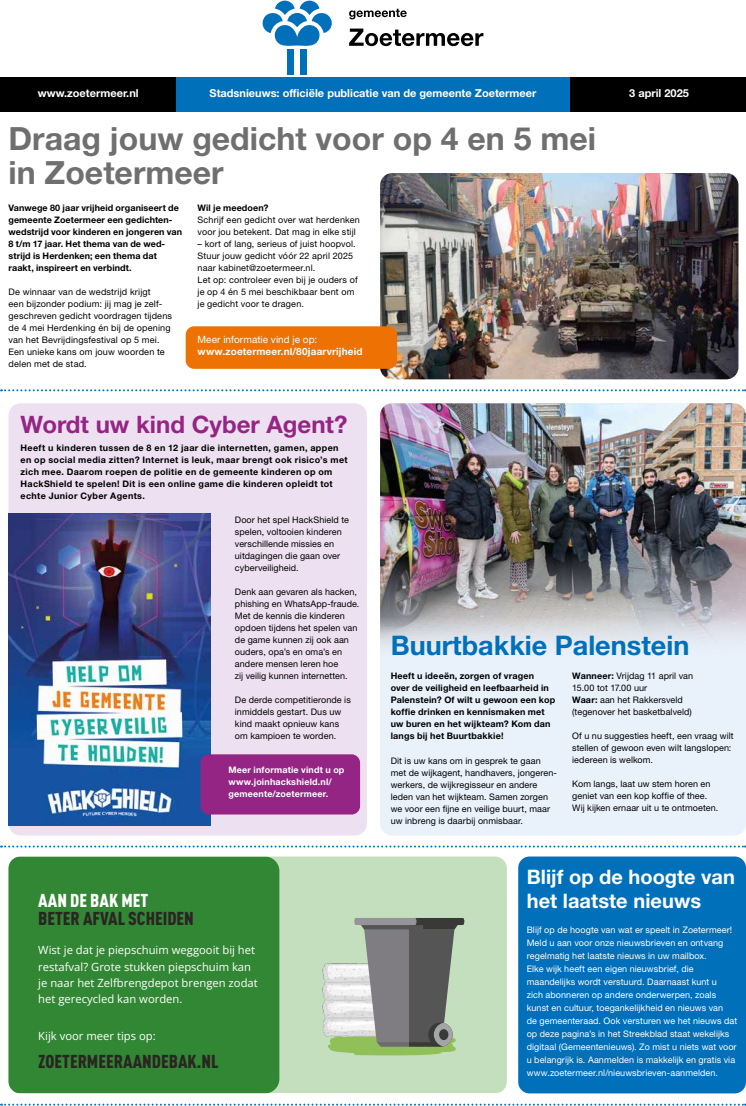
<style>
.page{position:relative;width:746px;height:1106px;background:#fff}
.page>*{position:absolute;margin:0;border:0;box-sizing:border-box;transform-origin:0 0}
.t1{font:700 32px/34px "Helvetica Neue LT Std";color:#706f6f}
.t2{font:700 27px "Helvetica Neue LT Std";color:#0070ba}
.t3{font:700 24px "Helvetica Neue LT Std";color:#952584}
.t4{font:700 20px/24px "Helvetica Neue LT Std";color:#fff}
.t5{font:900 18.4px "DIN Cond";color:#2a2522}
.t6{font:900 18.4px "DIN Cond";color:#fff}
.t7{font:11.3px/16.4px "Open Sans";color:#fff}
.t8{font:700 11px "Helvetica Neue LT Std";color:#fff}
.t9{font:700 10px "Helvetica Neue LT Std";letter-spacing:.015em;color:#fff}
.t10{font:10px "Helvetica Neue LT Std";letter-spacing:.005em;color:#fff}
.t11{font:9px/12px "Helvetica Neue LT Std";letter-spacing:.01em;color:#000}
.t12{font:9px/13px "Helvetica Neue LT Std";letter-spacing:.01em;color:#fff}
.t13{font:700 9px/12px "Helvetica Neue LT Std";letter-spacing:.02em;color:#000}
.t14{font:700 9px/12px "Helvetica Neue LT Std";letter-spacing:.04em;color:#000}
.t15{font:700 9px/12px "Helvetica Neue LT Std";letter-spacing:.02em;color:#fff}
.s1{font-weight:700}
</style>
<div class="page">
<div style="left:518px;top:856px;width:228px;height:237px;background:#0070ba;border-radius:11px"></div>
<img style="left:380px;top:173px;width:358px;height:206px">
<div style="left:9px;top:403px;width:358px;height:432px;background:#ede0f0;border-radius:12px"></div>
<div style="left:570px;top:77px;width:176px;height:34px;background:#000"></div>
<div style="left:176px;top:77px;width:394px;height:34px;background:#0070ba"></div>
<div style="left:0;top:77px;width:176px;height:34px;background:#000"></div>
<svg style="left:1px;top:1103px;width:745px;height:2px"></svg>
<svg style="left:1px;top:389px;width:745px;height:2px"></svg>
<svg style="left:1px;top:845px;width:745px;height:2px"></svg>
<svg style="left:349px;top:29px;width:134px;height:17px"></svg>
<svg style="left:349px;top:9px;width:58px;height:10px"></svg>
<svg style="left:262px;top:1px;width:70px;height:45px"></svg>
<div style="left:288px;top:49px;width:6px;height:25px;background:#0070ba"></div>
<div style="left:300px;top:49px;width:6px;height:25px;background:#0070ba"></div>
<div style="left:186px;top:326px;width:211px;height:43px;background:#ee7203;border-radius:9px"></div>
<div style="left:279px;top:856px;width:228px;height:237px;background:#c4dfbe"></div>
<div style="left:9px;top:856px;width:270px;height:237px;background:#328734"></div>
<svg style="left:297px;top:918px;width:167px;height:138px"></svg>
<img style="left:9px;top:513px;width:201px;height:312px">
<div style="left:200px;top:754px;width:160px;height:60px;background:#952584;border-radius:9px"></div>
<div style="left:380px;top:403px;width:366px;height:432px;background:#ecedf8;border-radius:12px"></div>
<img style="left:380px;top:403px;width:366px;height:242px">
<p class="t8" style="left:38px;top:86px;width:102px">www.zoetermeer.nl</p>
<p class="t8" style="left:209px;top:86px;width:328px">Stadsnieuws: officiële publicatie van de gemeente Zoetermeer</p>
<p class="t8" style="left:629px;top:86px;width:61px">3 april 2025</p>
<h1 class="t1" style="left:9px;top:121px;width:589px">Draag jouw gedicht voor op 4 en 5 mei in Zoetermeer</h1>
<p class="t13" style="left:9px;top:202px;width:175px">Vanwege 80 jaar vrijheid organiseert de gemeente Zoetermeer een gedichten&shy;wedstrijd voor kinderen en jongeren van 8 t/m 17 jaar. Het thema van de wed&shy;strijd is Herdenken; een thema dat raakt, inspireert en verbindt.</p>
<p class="t11" style="left:9px;top:286px;width:165px">De winnaar van de wedstrijd krijgt<br>een bijzonder podium: jij mag je zelf&shy;geschreven gedicht voordragen tijdens de 4 mei Herdenking én bij de opening van het Bevrijdingsfestival op 5 mei.<br>Een unieke kans om jouw woorden te delen met de stad.</p>
<p class="t13" style="left:197px;top:202px;width:72px">Wil je meedoen?</p>
<p class="t11" style="left:197px;top:214px;width:164px">Schrijf een gedicht over wat herdenken voor jou betekent. Dat mag in elke stijl</p>
<p class="t11" style="left:197px;top:238px;width:162px">– kort of lang, serieus of juist hoopvol.<br>Stuur jouw gedicht vóór 22 april 2025 naar kabinet@zoetermeer.nl.<br>Let op: controleer even bij je ouders of je op 4 én 5 mei beschikbaar bent om je gedicht voor te dragen.</p>
<p class="t10" style="left:197px;top:334px;width:121px">Meer informatie vind je op:</p>
<p class="t9" style="left:197px;top:345px;width:167px">www.zoetermeer.nl/80jaarvrijheid</p>
<h3 class="t3" style="left:21px;top:409px;width:328px">Wordt uw kind Cyber Agent?</h3>
<p class="t14" style="left:21px;top:442px;width:328px">Heeft u kinderen tussen de 8 en 12 jaar die internetten, gamen, appen en op social media zitten? Internet is leuk, maar brengt ook risico’s met zich mee. Daarom roepen de politie en de gemeente kinderen op om HackShield te spelen! Dit is een online game die kinderen opleidt tot echte Junior Cyber Agents.</p>
<p class="t11" style="left:235px;top:514px;width:115px">Door het spel HackShield te spelen, voltooien kinderen verschillende missies en uitdagingen die gaan over cyberveiligheid.</p>
<p class="t11" style="left:235px;top:586px;width:126px">Denk aan gevaren als hacken, phishing en WhatsApp-fraude.<br>Met de kennis die kinderen opdoen tijdens het spelen van de game kunnen zij ook aan ouders, opa’s en oma’s en andere mensen leren hoe<br>zij veilig kunnen internetten.</p>
<p class="t11" style="left:235px;top:694px;width:117px">De derde competitieronde is inmiddels gestart. Dus uw kind maakt opnieuw kans om kampioen te worden.</p>
<p class="t15" style="left:228px;top:764px;width:117px">Meer informatie vindt u op www.joinhackshield.nl/ gemeente/zoetermeer.</p>
<h3 class="t6" style="left:38px;top:888px;width:112px">AAN DE BAK MET</h3>
<h3 class="t5" style="left:38px;top:906px;width:157px">BETER AFVAL SCHEIDEN</h3>
<p class="t7" style="left:38px;top:941px;width:221px">Wist je dat je piepschuim weggooit bij het restafval? Grote stukken piepschuim kan je naar het Zelfbrengdepot brengen zodat het gerecycled kan worden.</p>
<p class="t7" style="left:38px;top:1027px;width:119px">Kijk voor meer tips op:</p>
<h3 class="t5" style="left:38px;top:1049px;width:182px">ZOETERMEERAANDEBAK.NL</h3>
<h2 class="t2" style="left:390px;top:628px;width:300px">Buurtbakkie Palenstein</h2>
<p class="t13" style="left:390px;top:670px;width:166px">Heeft u ideeën, zorgen of vragen over de veiligheid en leefbaarheid in Palenstein? Of wilt u gewoon een kop koffie drinken en kennismaken met uw buren en het wijkteam? Kom dan langs bij het Buurtbakkie!</p>
<p class="t11" style="left:390px;top:754px;width:168px">Dit is uw kans om in gesprek te gaan met de wijkagent, handhavers, jongeren&shy;werkers, de wijkregisseur en andere leden van het wijkteam. Samen zorgen we voor een fijne en veilige buurt, maar uw inbreng is daarbij onmisbaar.</p>
<p class="t11" style="left:572px;top:670px;width:122px"><span class="s1">Wanneer:</span> Vrijdag 11 april van<br>15.00 tot 17.00 uur<br><span class="s1">Waar:</span> aan het Rakkersveld (tegenover het basketbalveld)</p>
<p class="t11" style="left:572px;top:730px;width:163px">Of u nu suggesties heeft, een vraag wilt stellen of gewoon even wilt langslopen: iedereen is welkom.</p>
<p class="t11" style="left:572px;top:778px;width:147px">Kom langs, laat uw stem horen en geniet van een kop koffie of thee.<br>Wij kijken ernaar uit u te ontmoeten.</p>
<h3 class="t4" style="left:526px;top:864px;width:210px">Blijf op de hoogte van het laatste nieuws</h3>
<p class="t12" style="left:526px;top:922px;width:212px">Blijf op de hoogte van wat er speelt in Zoetermeer!<br>Meld u aan voor onze nieuwsbrieven en ontvang regelmatig het laatste nieuws in uw mailbox.<br>Elke wijk heeft een eigen nieuwsbrief, die maandelijks wordt verstuurd. Daarnaast kunt u<br>zich abonneren op andere onderwerpen, zoals kunst en cultuur, toegankelijkheid en nieuws van<br>de gemeenteraad. Ook versturen we het nieuws dat op deze pagina’s in het Streekblad staat wekelijks digitaal (Gemeentenieuws). Zo mist u niets wat voor u belangrijk is. Aanmelden is makkelijk en gratis via www.zoetermeer.nl/nieuwsbrieven-aanmelden.</p>
</div>
